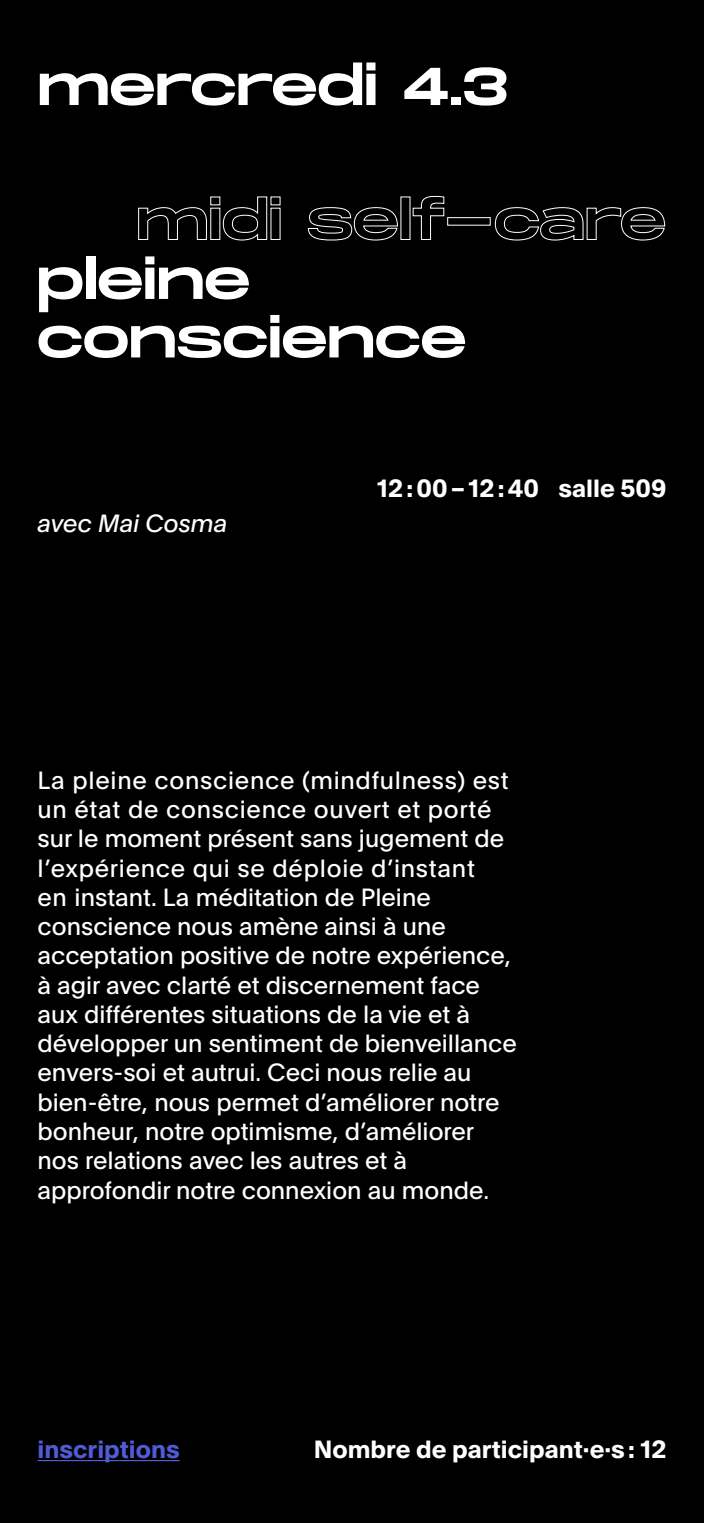
<style>
.page{position:relative;width:704px;height:1523px;background:#fff}
.page>*{position:absolute;margin:0;border:0;box-sizing:border-box;transform-origin:0 0}
.t1{font:53.12px/58.5px "Monument Extended";letter-spacing:-.01em;color:#fff}
.t2{font:24.38px/29.2px "Plain";color:#fff}
.t3{font:700 24.38px "Plain";color:#fff}
.t4{font:italic 24.38px "Plain";color:#fff}
.t5{font:700 24.38px "Plain";color:#4f5cd6}
</style>
<div class="page">
<div style="left:0;top:0;width:703px;height:1522px;background:#000"></div>
<hr style="left:38px;top:1460px;width:142px;height:1px;background:#4f5cd6">
<svg style="left:138px;top:196px;width:142px;height:45px"></svg>
<svg style="left:307px;top:207px;width:91px;height:34px"></svg>
<svg style="left:412px;top:196px;width:32px;height:44px"></svg>
<div style="left:447px;top:217px;width:43px;height:8px;border:1px solid #fff"></div>
<svg style="left:494px;top:207px;width:170px;height:34px"></svg>
<h1 class="t1" style="left:37px;top:56px;width:472px">mercredi 4.3</h1>
<h1 class="t1" style="left:37px;top:250px;width:431px">pleine conscience</h1>
<p class="t4" style="left:38px;top:506px;width:191px">avec Mai Cosma</p>
<p class="t3" style="left:377px;top:470px;width:290px">12 : 00 – 12 : 40 salle 509</p>
<p class="t2" style="left:38px;top:764px;width:480px">La pleine conscience (mindfulness) est un état de conscience ouvert et porté sur le moment présent sans jugement de l’expérience qui se déploie d’instant<br>en instant. La méditation de Pleine conscience nous amène ainsi à une acceptation positive de notre expérience, à agir avec clarté et discernement face aux différentes situations de la vie et à développer un sentiment de bienveillance envers-soi et autrui. Ceci nous relie au bien-être, nous permet d’améliorer notre bonheur, notre optimisme, d’améliorer nos relations avec les autres et à approfondir notre connexion au monde.</p>
<p class="t5" style="left:38px;top:1431px;width:144px">inscriptions</p>
<p class="t3" style="left:314px;top:1431px;width:354px">Nombre de participant∙e∙s : 12</p>
</div>
